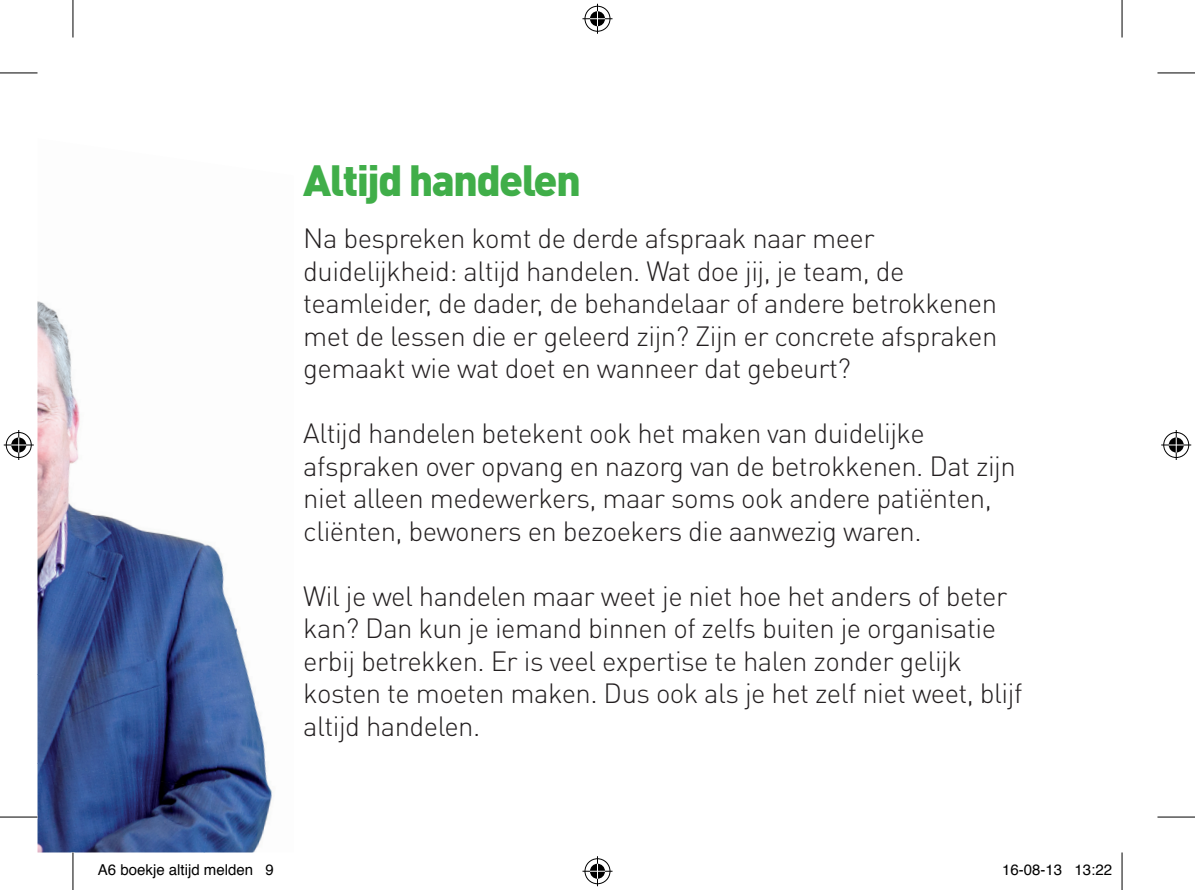
<style>
.page{position:relative;width:1195px;height:890px;background:#fff}
.page>*{position:absolute;margin:0;border:0;box-sizing:border-box;transform-origin:0 0}
.t1{font:900 43.25px "DINOT";letter-spacing:-.04em;color:#40ae49}
.t2{font:300 27.5px/32.5px "DINOT";letter-spacing:-.02em;color:#231f20}
.t3{font:15px "Helvetica";color:#000}
</style>
<div class="page">
<img style="left:38px;top:301px;width:41px;height:105px">
<img style="left:214px;top:702px;width:59px;height:150px">
<img style="left:38px;top:406px;width:217px;height:296px">
<img style="left:38px;top:674px;width:188px;height:115px">
<img style="left:38px;top:763px;width:176px;height:89px">
<svg style="left:0;top:815px;width:38px;height:4px"></svg>
<svg style="left:1157px;top:816px;width:38px;height:1px"></svg>
<hr style="left:0;top:73px;width:38px;height:1px;background:#000">
<hr style="left:1157px;top:73px;width:38px;height:1px;background:#000">
<hr style="left:0;top:817px;width:38px;height:1px;background:#000">
<hr style="left:1157px;top:817px;width:38px;height:1px;background:#000">
<hr style="left:73px;top:0;width:1px;height:38px;background:#000">
<hr style="left:73px;top:852px;width:1px;height:38px;background:#000">
<hr style="left:1121px;top:0;width:1px;height:38px;background:#000">
<hr style="left:1121px;top:852px;width:1px;height:38px;background:#000">
<div style="left:583px;top:5px;width:28px;height:28px;border:3px solid #fff;border-radius:50%"></div>
<hr style="left:582px;top:17px;width:30px;height:3px;background:#fff">
<hr style="left:596px;top:4px;width:3px;height:30px;background:#fff">
<div style="left:588px;top:10px;width:18px;height:18px;border:3px solid #fff;border-radius:50%"></div>
<div style="left:585px;top:6px;width:25px;height:26px;border:1px solid #000;border-radius:50%"></div>
<hr style="left:582px;top:18px;width:30px;height:1px;background:#000">
<hr style="left:597px;top:4px;width:1px;height:30px;background:#000">
<svg style="left:590px;top:11px;width:15px;height:15px"></svg>
<div style="left:583px;top:857px;width:28px;height:28px;border:3px solid #fff;border-radius:50%"></div>
<hr style="left:582px;top:870px;width:30px;height:3px;background:#fff">
<hr style="left:596px;top:856px;width:3px;height:30px;background:#fff">
<div style="left:588px;top:862px;width:18px;height:18px;border:3px solid #fff;border-radius:50%"></div>
<div style="left:585px;top:858px;width:25px;height:26px;border:1px solid #000;border-radius:50%"></div>
<hr style="left:582px;top:871px;width:30px;height:1px;background:#000">
<hr style="left:597px;top:856px;width:1px;height:30px;background:#000">
<svg style="left:590px;top:864px;width:15px;height:15px"></svg>
<div style="left:5px;top:431px;width:28px;height:28px;border:3px solid #fff;border-radius:50%"></div>
<svg style="left:4px;top:443px;width:30px;height:4px"></svg>
<hr style="left:17px;top:430px;width:3px;height:30px;background:#fff">
<div style="left:10px;top:436px;width:18px;height:18px;border:3px solid #fff;border-radius:50%"></div>
<div style="left:6px;top:432px;width:26px;height:26px;border:1px solid #000;border-radius:50%"></div>
<hr style="left:4px;top:445px;width:30px;height:1px;background:#000">
<hr style="left:18px;top:430px;width:1px;height:30px;background:#000">
<svg style="left:11px;top:437px;width:15px;height:15px"></svg>
<div style="left:1162px;top:431px;width:28px;height:28px;border:3px solid #fff;border-radius:50%"></div>
<svg style="left:1161px;top:443px;width:30px;height:4px"></svg>
<hr style="left:1174px;top:430px;width:3px;height:30px;background:#fff">
<div style="left:1167px;top:436px;width:18px;height:18px;border:3px solid #fff;border-radius:50%"></div>
<div style="left:1163px;top:432px;width:26px;height:26px;border:1px solid #000;border-radius:50%"></div>
<hr style="left:1161px;top:445px;width:30px;height:1px;background:#000">
<hr style="left:1176px;top:430px;width:1px;height:30px;background:#000">
<svg style="left:1168px;top:437px;width:15px;height:15px"></svg>
<h1 class="t1" style="left:303px;top:151px;width:279px">Altijd handelen</h1>
<p class="t2" style="left:303px;top:222px;width:695px">Na bespreken komt de derde afspraak naar meer duidelijkheid: altijd handelen. Wat doe jij, je team, de teamleider, de dader, de behandelaar of andere betrokkenen met de lessen die er geleerd zijn? Zijn er concrete afspraken gemaakt wie wat doet en wanneer dat gebeurt?</p>
<p class="t2" style="left:303px;top:417px;width:714px">Altijd handelen betekent ook het maken van duidelijke afspraken over opvang en nazorg van de betrokkenen. Dat zijn niet alleen medewerkers, maar soms ook andere patiënten, cliënten, bewoners en bezoekers die aanwezig waren.</p>
<p class="t2" style="left:303px;top:579px;width:720px">Wil je wel handelen maar weet je niet hoe het anders of beter kan? Dan kun je iemand binnen of zelfs buiten je organisatie erbij betrekken. Er is veel expertise te halen zonder gelijk kosten te moeten maken. Dus ook als je het zelf niet weet, blijf altijd handelen.</p>
<p class="t3" style="left:98px;top:858px;width:177px">A6 boekje altijd melden 9</p>
<p class="t3" style="left:1002px;top:858px;width:112px">16-08-13 13:22</p>
</div>
